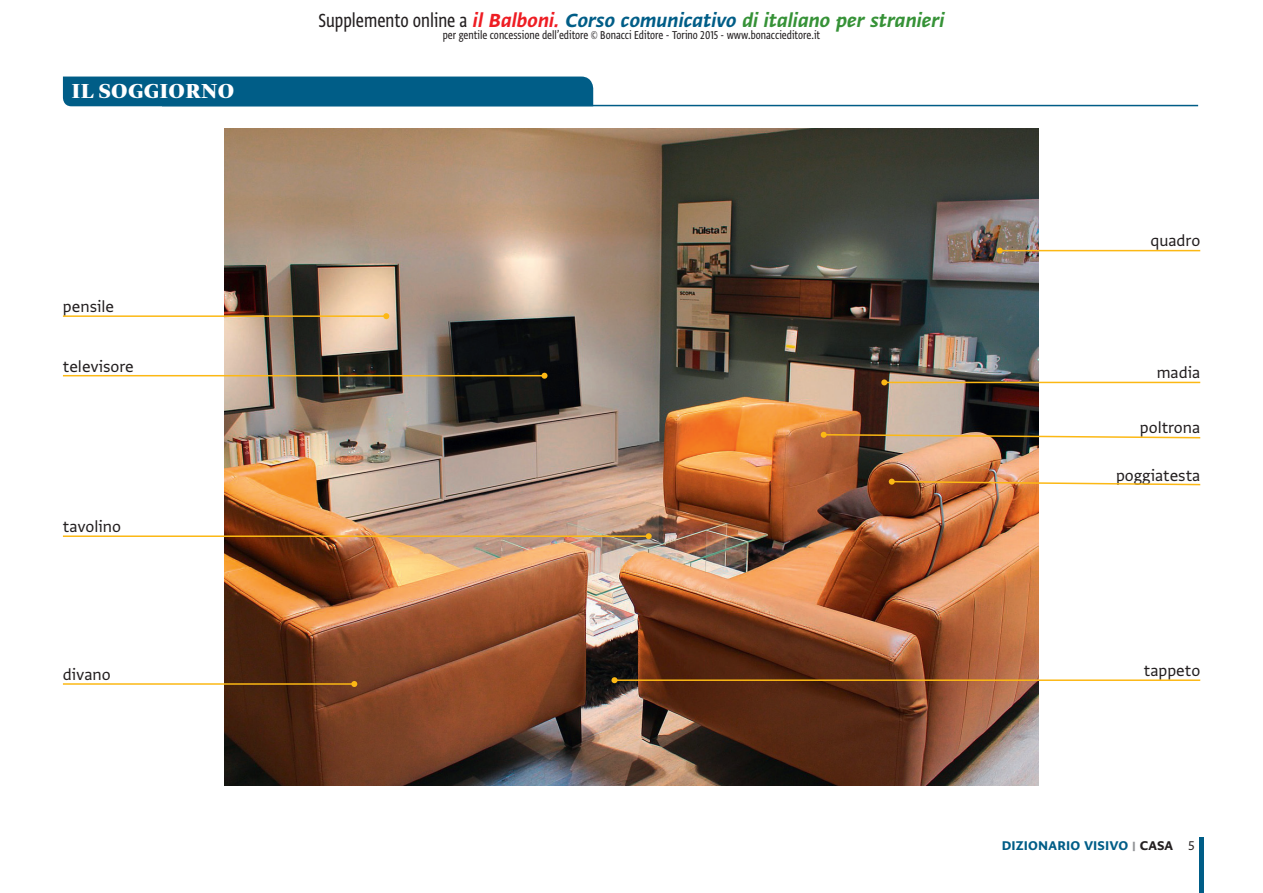
<style>
.page{position:relative;width:1263px;height:893px;background:#fff}
.page>*{position:absolute;margin:0;border:0;box-sizing:border-box;transform-origin:0 0}
.t1{font:700 24px "Greta Display Pro";letter-spacing:.01em;color:#fff}
.t2{font:22.5px "Greta Sans Std Bld Ita";color:#369237}
.t3{font:18px "Greta Sans Std";color:#231f20}
.t4{font:15px "Greta Sans Std Bld";letter-spacing:.01em;color:#005d87}
.t5{font:13.5px "Greta Sans Cnd Std";color:#231f20}
.s1{font-family:"Greta Sans Cnd Std";color:#231f20}
.s2{color:#ee1d23}
.s3{color:#005d87}
.s4{font-family:"Greta Sans Std";font-weight:900;color:#939598}
.s5{color:#231f20}
.s6{font-family:"Greta Sans Std";color:#231f20}
</style>
<div class="page">
<hr style="left:1199px;top:838px;width:4px;height:55px;background:#005d87">
<img style="left:224px;top:128px;width:815px;height:658px">
<hr style="left:162px;top:105px;width:1036px;height:1px;background:#005d87">
<div style="left:63px;top:77px;width:530px;height:29px;background:#005d87"></div>
<svg style="left:889px;top:479px;width:312px;height:7px"></svg>
<hr style="left:614px;top:679px;width:586px;height:2px;background:#fcb814">
<svg style="left:611px;top:677px;width:6px;height:6px"></svg>
<svg style="left:821px;top:432px;width:380px;height:7px"></svg>
<hr style="left:884px;top:382px;width:316px;height:1px;background:#fcb814">
<svg style="left:881px;top:379px;width:6px;height:6px"></svg>
<hr style="left:1000px;top:250px;width:200px;height:1px;background:#fcb814">
<svg style="left:997px;top:248px;width:6px;height:6px"></svg>
<hr style="left:63px;top:375px;width:481px;height:1px;background:#fcb814">
<svg style="left:541px;top:373px;width:6px;height:6px"></svg>
<hr style="left:63px;top:315px;width:323px;height:2px;background:#fcb814">
<svg style="left:383px;top:313px;width:6px;height:6px"></svg>
<hr style="left:63px;top:535px;width:586px;height:2px;background:#fcb814">
<svg style="left:646px;top:533px;width:6px;height:6px"></svg>
<hr style="left:63px;top:683px;width:291px;height:2px;background:#fcb814">
<svg style="left:351px;top:681px;width:6px;height:6px"></svg>
<h1 class="t1" style="left:72px;top:77px;width:164px">IL SOGGIORNO</h1>
<h3 class="t3" style="left:63px;top:296px;width:53px">pensile</h3>
<h3 class="t3" style="left:63px;top:356px;width:72px">televisore</h3>
<h3 class="t3" style="left:63px;top:516px;width:60px">tavolino</h3>
<h3 class="t3" style="left:63px;top:664px;width:49px">divano</h3>
<h2 class="t2" style="left:318px;top:7px;width:628px"><span class="s1">Supplemento online a</span> <span class="s2">il Balboni.</span> <span class="s3">Corso comunicativo</span> di italiano per stranieri</h2>
<p class="t5" style="left:443px;top:27px;width:379px">per gentile concessione dell’editore © Bonacci Editore - Torino 2015 - www.bonaccieditore.it</p>
<h3 class="t3" style="left:1150px;top:230px;width:51px">quadro</h3>
<h3 class="t3" style="left:1157px;top:362px;width:45px">madia</h3>
<h3 class="t3" style="left:1140px;top:417px;width:62px">poltrona</h3>
<h3 class="t3" style="left:1116px;top:465px;width:86px">poggiatesta</h3>
<h3 class="t3" style="left:1144px;top:660px;width:58px">tappeto</h3>
<p class="t4" style="left:1002px;top:837px;width:195px">DIZIONARIO VISIVO <span class="s4">|</span> <span class="s5">CASA</span> <span class="s6">5</span></p>
</div>
